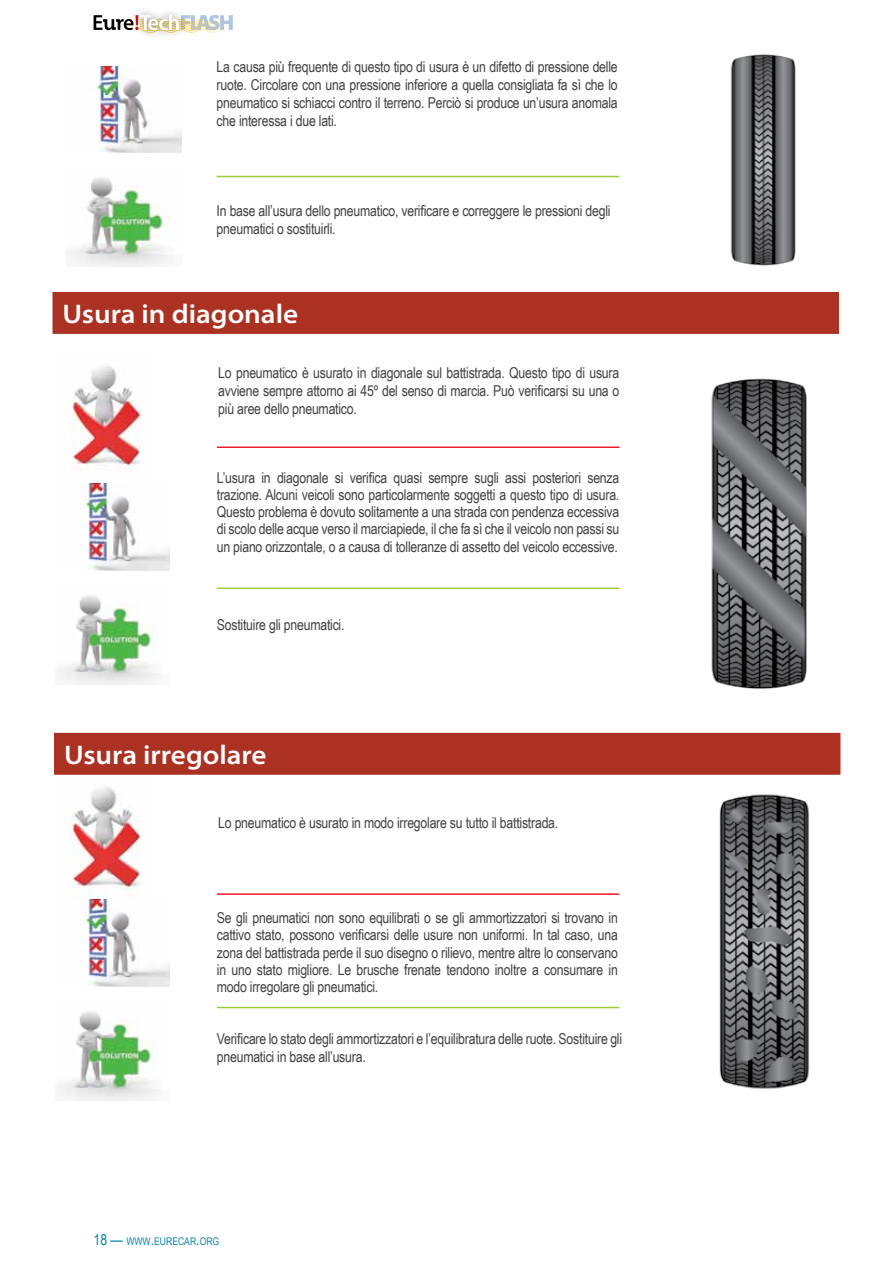
<style>
.page{position:relative;width:893px;height:1263px;background:#fff}
.page>*{position:absolute;margin:0;border:0;box-sizing:border-box;transform-origin:0 0}
.t1{font:600 semi-expanded 27px "Myriad Pro";color:#fff}
.t2{font:15px/17.2px "Arial Narrow";letter-spacing:-.015em;color:#414042;text-align:justify}
.t3{font:10.5px "Arial Narrow";color:#0482ab}
.s1{font-size:15px}
</style>
<div class="page">
<svg style="left:94px;top:14px;width:139px;height:19px"></svg>
<img style="left:711px;top:378px;width:96px;height:311px">
<img style="left:730px;top:54px;width:66px;height:212px">
<img style="left:97px;top:66px;width:84px;height:87px">
<img style="left:69px;top:177px;width:101px;height:89px">
<hr style="left:217px;top:176px;width:402px;height:1px;background:#9ccb3e">
<div style="left:53px;top:293px;width:785px;height:40px;background:#ab3123"></div>
<div style="left:52px;top:292px;width:787px;height:42px;border:2px solid #ab3123"></div>
<img style="left:71px;top:365px;width:70px;height:105px">
<img style="left:80px;top:483px;width:90px;height:87px">
<img style="left:58px;top:595px;width:100px;height:89px">
<hr style="left:217px;top:446px;width:402px;height:2px;background:#ed1b2f">
<hr style="left:217px;top:587px;width:402px;height:2px;background:#9ccb3e">
<div style="left:55px;top:734px;width:785px;height:40px;background:#ab3123"></div>
<div style="left:54px;top:733px;width:786px;height:42px;border:2px solid #ab3123"></div>
<img style="left:71px;top:787px;width:70px;height:111px">
<img style="left:80px;top:899px;width:90px;height:87px">
<img style="left:58px;top:1011px;width:100px;height:89px">
<hr style="left:217px;top:893px;width:402px;height:2px;background:#ed1b2f">
<hr style="left:217px;top:1007px;width:402px;height:1px;background:#9ccb3e">
<img style="left:719px;top:794px;width:91px;height:295px">
<p class="t2" style="left:217px;top:57px;width:403px;line-height:18px">La causa più frequente di questo tipo di usura è un difetto di pressione delle ruote. Circolare con una pressione inferiore a quella consigliata fa sì che lo pneumatico si schiacci contro il terreno. Perciò si produce un’usura anomala che interessa i due lati.</p>
<p class="t2" style="left:217px;top:201px;width:395px;line-height:18px">In base all’usura dello pneumatico, verificare e correggere le pressioni degli pneumatici o sostituirli.</p>
<h1 class="t1" style="left:63px;top:299px;width:237px">Usura in diagonale</h1>
<p class="t2" style="left:218px;top:363px;width:403px;line-height:18px">Lo pneumatico è usurato in diagonale sul battistrada. Questo tipo di usura avviene sempre attorno ai 45º del senso di marcia. Può verificarsi su una o più aree dello pneumatico.</p>
<p class="t2" style="left:217px;top:468px;width:404px">L’usura in diagonale si verifica quasi sempre sugli assi posteriori senza trazione. Alcuni veicoli sono particolarmente soggetti a questo tipo di usura.<br>Questo problema è dovuto solitamente a una strada con pendenza eccessiva di scolo delle acque verso il marciapiede, il che fa sì che il veicolo non passi su un piano orizzontale, o a causa di tolleranze di assetto del veicolo eccessive.</p>
<p class="t2" style="left:217px;top:616px;width:129px">Sostituire gli pneumatici.</p>
<h1 class="t1" style="left:64px;top:740px;width:204px">Usura irregolare</h1>
<p class="t2" style="left:218px;top:814px;width:342px">Lo pneumatico è usurato in modo irregolare su tutto il battistrada.</p>
<p class="t2" style="left:217px;top:909px;width:403px">Se gli pneumatici non sono equilibrati o se gli ammortizzatori si trovano in cattivo stato, possono verificarsi delle usure non uniformi. In tal caso, una zona del battistrada perde il suo disegno o rilievo, mentre altre lo conservano in uno stato migliore. Le brusche frenate tendono inoltre a consumare in modo irregolare gli pneumatici.</p>
<p class="t2" style="left:217px;top:1029px;width:407px;line-height:18px">Verificare lo stato degli ammortizzatori e l’equilibratura delle ruote. Sostituire gli pneumatici in base all’usura.</p>
<p class="t3" style="left:94px;top:1233px;width:127px"><span class="s1">18 —</span> WWW<span class="s1">.</span>EURECAR<span class="s1">.</span>ORG</p>
</div>
